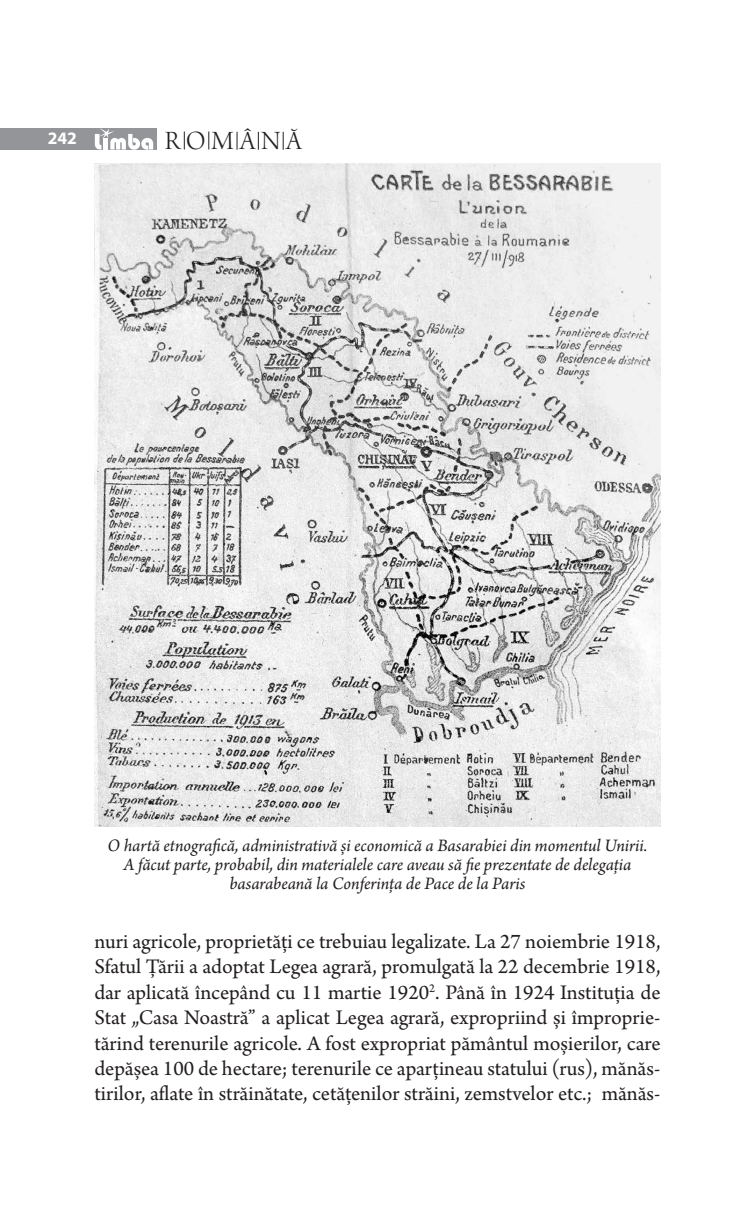
<style>
.page{position:relative;width:745px;height:1231px;background:#fff}
.page>*{position:absolute;margin:0;border:0;box-sizing:border-box;transform-origin:0 0}
.t1{font:27.82px "Arno Pro Light Display";letter-spacing:.2em;color:#231f20}
.t2{font:21.88px/25.4px "Arno Pro";letter-spacing:-.005em;color:#231f20;text-align:justify}
.Foto{font:italic 18.38px/19.2px "Arno Pro";letter-spacing:-.005em;color:#231f20;text-align:center}
.t3{font:700 17.5px "Myriad Pro";color:#fff}
</style>
<div class="page">
<div style="left:0;top:128px;width:156px;height:22px;background:#939598"></div>
<svg style="left:95px;top:128px;width:58px;height:22px"></svg>
<svg style="left:184px;top:131px;width:1px;height:18px"></svg>
<svg style="left:208px;top:131px;width:1px;height:18px"></svg>
<svg style="left:236px;top:132px;width:1px;height:18px"></svg>
<svg style="left:258px;top:132px;width:1px;height:18px"></svg>
<svg style="left:283px;top:132px;width:1px;height:18px"></svg>
<img style="left:94px;top:164px;width:566px;height:662px">
<p class="t3" style="left:48px;top:127px;width:31px">242</p>
<p class="t1" style="left:165px;top:126px;width:138px">ROMÂNĂ</p>
<p class="Foto" style="left:107px;top:836px;width:541px">O hartă etnografică, administrativă și economică a Basarabiei din momentul Unirii.<br>A făcut parte, probabil, din materialele care aveau să fie prezentate de delegaţia basarabeană la Conferinţa de Pace de la Paris</p>
<p class="t2" style="left:94px;top:929px;width:567px">nuri agricole, proprietăți ce trebuiau legalizate. La 27 noiembrie 1918, Sfatul Țării a adoptat Legea agrară, promulgată la 22 decembrie 1918, dar aplicată începând cu 11 martie 1920<sup>2</sup>. Până în 1924 Instituția de Stat „Casa Noastră” a aplicat Legea agrară, expropriind și împroprie&shy;tărind terenurile agricole. A fost expropriat pământul moșierilor, care depășea 100 de hectare; terenurile ce aparțineau statului (rus), mănăs&shy;tirilor, aflate în străinătate, cetățenilor străini, zemstvelor etc.; mănăs-</p>
</div>
